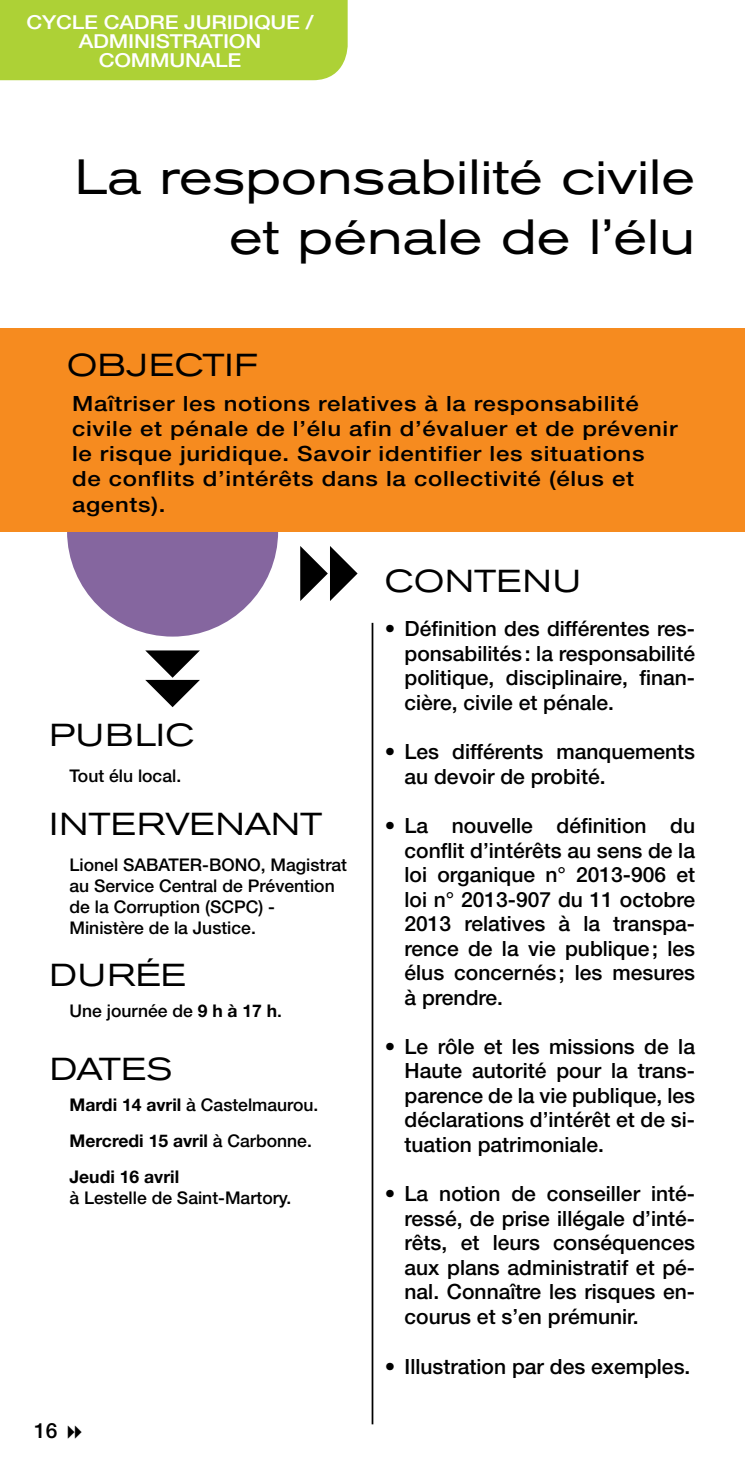
<style>
.page{position:relative;width:745px;height:1474px;background:#fff}
.page>*{position:absolute;margin:0;border:0;box-sizing:border-box;transform-origin:0 0}
.t1{font:49px/59.5px "Akzidenz Grot Ext BQ";color:#000;text-align:right}
.t2{font:31.5px "Akzidenz Grot Ext BQ";letter-spacing:.02em;color:#000}
.t3{font:31.5px "Akzidenz Grot Ext BQ";color:#000}
.t4{font:500 21px/24.5px "Helvetica Neue LT";color:#000;text-align:justify}
.t5{font:500 21px/25.2px "Helvetica Neue LT";letter-spacing:.03em;color:#000;scale:1.14 1}
.t6{font:500 19.25px/19.2px "Helvetica Neue LT";letter-spacing:-.01em;color:#fff;text-align:center;scale:1.14 1}
.t7{font:500 17.5px/21px "Helvetica Neue LT";color:#000}
.t8{font:700 17.5px/35.9px "Helvetica Neue LT";color:#000}
.s1{font-weight:700}
.s2{font-weight:500}
</style>
<div class="page">
<div style="left:0;top:0;width:347px;height:80px;background:#add136"></div>
<div style="left:67px;top:425px;width:211px;height:211px;background:#85669f;border-radius:50%"></div>
<div style="left:0;top:329px;width:744px;height:203px;background:#f68b1f"></div>
<svg style="left:145px;top:650px;width:55px;height:57px"></svg>
<svg style="left:300px;top:546px;width:57px;height:55px"></svg>
<hr style="left:371px;top:623px;width:2px;height:801px;background:#000">
<hr style="left:744px;top:329px;width:1px;height:203px;background:#f68b1f">
<p class="t6" style="left:27px;top:12px;width:253px">CYCLE CADRE JURIDIQUE /<br>ADMINISTRATION<br>COMMUNALE</p>
<h1 class="t1" style="left:75px;top:148px;width:621px">La responsabilité civile et pénale de l’élu</h1>
<h2 class="t2" style="left:67px;top:346px;width:192px">OBJECTIF</h2>
<p class="t5" style="left:72px;top:390px;width:532px">Maîtriser les notions relatives à la responsabilité civile et pénale de l’élu afin d’évaluer et de prévenir le risque juridique. Savoir identifier les situations de conflits d’intérêts dans la collectivité (élus et agents).</p>
<h2 class="t2" style="left:50px;top:717px;width:146px">PUBLIC</h2>
<p class="t7" style="left:69px;top:765px;width:113px">Tout élu local.</p>
<h2 class="t3" style="left:50px;top:805px;width:274px">INTERVENANT</h2>
<p class="t7" style="left:69px;top:853px;width:279px">Lionel SABATER-BONO, Magistrat au Service Central de Prévention de la Corruption (SCPC) -<br>Ministère de la Justice.</p>
<h2 class="t2" style="left:50px;top:957px;width:137px">DURÉE</h2>
<p class="t7" style="left:69px;top:1000px;width:214px">Une journée de <span class="s1">9 h à 17 h</span>.</p>
<h2 class="t2" style="left:50px;top:1050px;width:124px">DATES</h2>
<p class="t8" style="left:69px;top:1086px;width:250px">Mardi 14 avril <span class="s2">à Castelmaurou.<br></span>Mercredi 15 avril <span class="s2">à Carbonne.<br></span>Jeudi 16 avril</p>
<p class="t7" style="left:69px;top:1186px;width:223px">à Lestelle de Saint-Martory.</p>
<p class="t4" style="left:34px;top:1417px;width:25px">16</p>
<h2 class="t2" style="left:384px;top:562px;width:198px">CONTENU</h2>
<p class="t4" style="left:404px;top:616px;width:292px;text-indent:-20px">• Définition des différentes res&shy;ponsabilités: la responsabilité politique, disciplinaire, finan&shy;cière, civile et pénale.</p>
<p class="t4" style="left:404px;top:739px;width:292px;text-indent:-20px">• Les différents manquements au devoir de probité.</p>
<p class="t4" style="left:404px;top:813px;width:292px;text-indent:-20px">• La nouvelle définition du conflit d’intérêts au sens de la loi organique n° 2013-906 et loi n° 2013-907 du 11 octobre 2013 relatives à la transpa&shy;rence de la vie publique; les élus concernés; les mesures à prendre.</p>
<p class="t4" style="left:404px;top:1034px;width:292px;text-indent:-20px">• Le rôle et les missions de la Haute autorité pour la trans&shy;parence de la vie publique, les déclarations d’intérêt et de si&shy;tuation patrimoniale.</p>
<p class="t4" style="left:404px;top:1181px;width:292px;text-indent:-20px">• La notion de conseiller inté&shy;ressé, de prise illégale d’inté&shy;rêts, et leurs conséquences aux plans administratif et pé&shy;nal. Connaître les risques en&shy;courus et s’en prémunir.</p>
<p class="t4" style="left:384px;top:1353px;width:307px">• Illustration par des exemples.</p>
</div>
